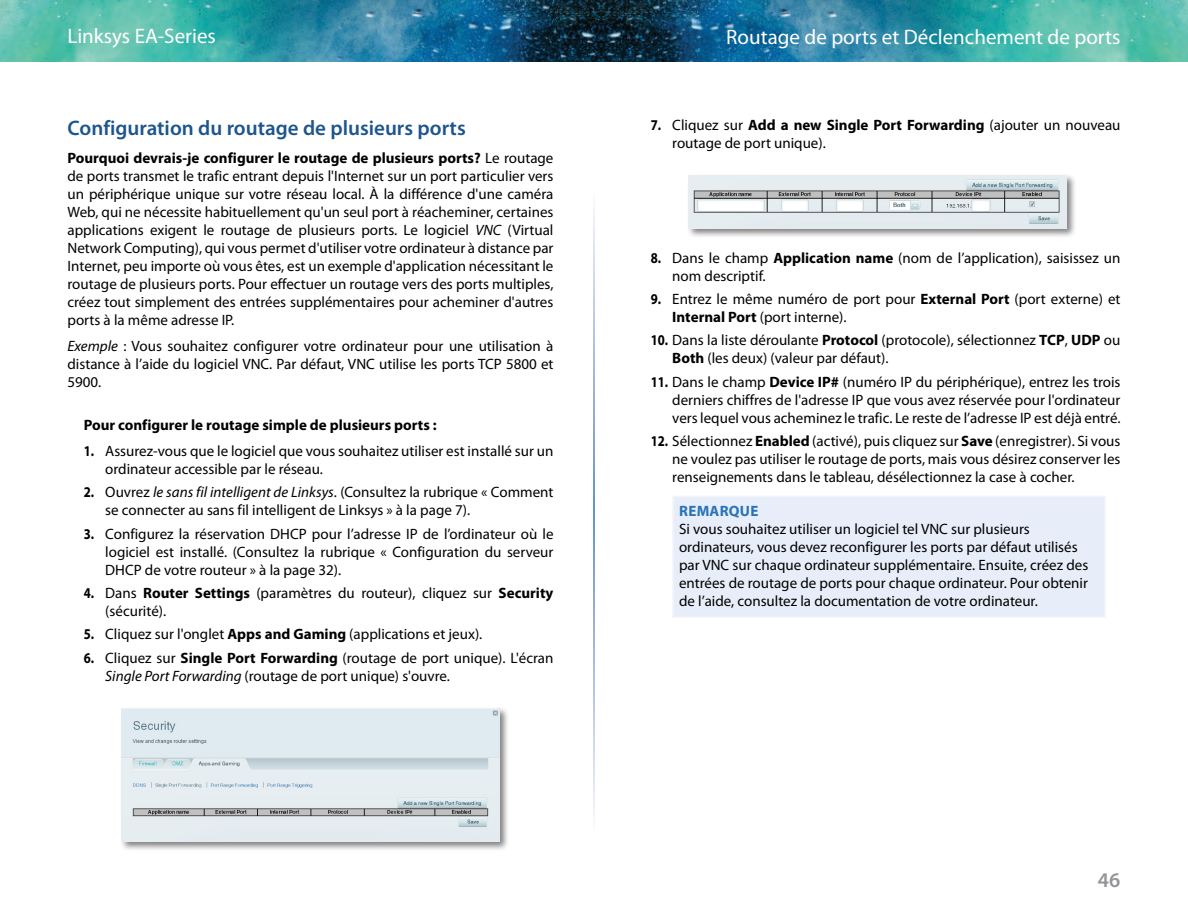
<style>
.page{position:relative;width:1188px;height:918px;background:#fff}
.page>*{position:absolute;margin:0;border:0;box-sizing:border-box;transform-origin:0 0}
.t1{font:21px "Myriad Pro";color:#fff}
.t2{font:600 21px "Myriad Pro";color:#1d558d}
.t3{font:600 21px "Myriad Pro";color:#939598}
.Note_Body{font:15px/18px "Myriad Pro";color:#000}
.t4{font:700 15px "Myriad Pro";color:#000}
.Note_Head{font:700 15px "Myriad Pro";letter-spacing:.02em;color:#2972b9}
.s1{font-weight:700}
.s2{font-style:italic}
</style>
<div class="page">
<img style="left:0;top:0;width:1188px;height:62px">
<div style="left:119px;top:706px;width:390px;height:145px;background:#000;opacity:.5"></div>
<img style="left:122px;top:708px;width:377px;height:133px">
<div style="left:686px;top:173px;width:391px;height:65px;background:#000;opacity:.5"></div>
<img style="left:689px;top:175px;width:377px;height:53px">
<div style="left:673px;top:496px;width:432px;height:121px;background:#e8eef9"></div>
<hr style="left:672px;top:497px;width:2px;height:119px;background:#f1f5fb">
<hr style="left:1104px;top:497px;width:2px;height:119px;background:#f1f5fb">
<hr style="left:672px;top:496px;width:434px;height:1px;background:#f1f5fb">
<hr style="left:672px;top:616px;width:434px;height:2px;background:#f1f5fb">
<h1 class="t1" style="left:68px;top:23px;width:150px">Linksys EA-Series</h1>
<h1 class="t1" style="left:726px;top:24px;width:396px">Routage de ports et Déclenchement de ports</h1>
<p class="t2" style="left:68px;top:114px;width:400px">Configuration du routage de plusieurs ports</p>
<p class="Note_Body" style="left:68px;top:149px;width:488px;text-align:justify"><span class="s1">Pourquoi devrais-je configurer le routage de plusieurs ports?</span> Le routage de ports transmet le trafic entrant depuis l'Internet sur un port particulier vers un périphérique unique sur votre réseau local. À la différence d'une caméra Web, qui ne nécessite habituellement qu'un seul port à réacheminer, certaines applications exigent le routage de plusieurs ports. Le logiciel <span class="s2">VNC</span> (Virtual Network Computing), qui vous permet d'utiliser votre ordinateur à distance par Internet, peu importe où vous êtes, est un exemple d'application nécessitant le routage de plusieurs ports. Pour effectuer un routage vers des ports multiples, créez tout simplement des entrées supplémentaires pour acheminer d'autres ports à la même adresse IP.</p>
<p class="Note_Body" style="left:68px;top:337px;width:488px;text-align:justify"><span class="s2">Exemple</span> : Vous souhaitez configurer votre ordinateur pour une utilisation à distance à l’aide du logiciel VNC. Par défaut, VNC utilise les ports TCP 5800 et 5900.</p>
<p class="t4" style="left:84px;top:415px;width:355px">Pour configurer le routage simple de plusieurs ports :</p>
<p class="Note_Body" style="left:105px;top:442px;width:450px;text-indent:-22px"><span class="s1">1.</span> Assurez-vous que le logiciel que vous souhaitez utiliser est installé sur un ordinateur accessible par le réseau.</p>
<p class="Note_Body" style="left:105px;top:483px;width:450px;text-indent:-22px"><span class="s1">2.</span> Ouvrez <span class="s2">le sans fil intelligent de Linksys</span>. (Consultez la rubrique « Comment se connecter au sans fil intelligent de Linksys » à la page 7).</p>
<p class="Note_Body" style="left:105px;top:524px;width:450px;text-align:justify;text-indent:-22px"><span class="s1">3.</span> Configurez la réservation DHCP pour l’adresse IP de l’ordinateur où le logiciel est installé. (Consultez la rubrique « Configuration du serveur DHCP de votre routeur » à la page 32).</p>
<p class="Note_Body" style="left:105px;top:584px;width:450px;text-indent:-22px"><span class="s1">4.</span> Dans <span class="s1">Router Settings</span> (paramètres du routeur), cliquez sur <span class="s1">Security </span>(sécurité).</p>
<p class="Note_Body" style="left:84px;top:625px;width:400px"><span class="s1">5.</span> Cliquez sur l'onglet <span class="s1">Apps and Gaming</span> (applications et jeux).</p>
<p class="Note_Body" style="left:105px;top:649px;width:450px;text-indent:-22px"><span class="s1">6.</span> Cliquez sur <span class="s1">Single Port Forwarding</span> (routage de port unique). L'écran<br><span class="s2">Single Port Forwarding</span> (routage de port unique) s'ouvre.</p>
<p class="Note_Body" style="left:672px;top:116px;width:450px;text-indent:-22px"><span class="s1">7.</span> Cliquez sur <span class="s1">Add a new Single Port Forwarding</span> (ajouter un nouveau routage de port unique).</p>
<p class="Note_Body" style="left:672px;top:248px;width:450px;text-indent:-22px"><span class="s1">8.</span> Dans le champ <span class="s1">Application name</span> (nom de l’application), saisissez un nom descriptif.</p>
<p class="Note_Body" style="left:672px;top:290px;width:450px;text-indent:-22px"><span class="s1">9.</span> Entrez le même numéro de port pour <span class="s1">External Port</span> (port externe) et<br><span class="s1">Internal Port</span> (port interne).</p>
<p class="Note_Body" style="left:672px;top:331px;width:450px;text-indent:-22px"><span class="s1">10.</span> Dans la liste déroulante <span class="s1">Protocol</span> (protocole), sélectionnez <span class="s1">TCP</span>, <span class="s1">UDP</span> ou<br><span class="s1">Both</span> (les deux) (valeur par défaut).</p>
<p class="Note_Body" style="left:672px;top:372px;width:450px;text-align:justify;text-indent:-22px"><span class="s1">11.</span> Dans le champ <span class="s1">Device IP#</span> (numéro IP du périphérique), entrez les trois derniers chiffres de l'adresse IP que vous avez réservée pour l'ordinateur vers lequel vous acheminez le trafic. Le reste de l’adresse IP est déjà entré.</p>
<p class="Note_Body" style="left:672px;top:432px;width:450px;text-align:justify;text-indent:-22px"><span class="s1">12.</span> Sélectionnez <span class="s1">Enabled</span> (activé), puis cliquez sur <span class="s1">Save</span> (enregistrer). Si vous ne voulez pas utiliser le routage de ports, mais vous désirez conserver les renseignements dans le tableau, désélectionnez la case à cocher.</p>
<p class="Note_Head" style="left:679px;top:501px;width:81px">REMARQUE</p>
<p class="Note_Body" style="left:679px;top:520px;width:411px">Si vous souhaitez utiliser un logiciel tel VNC sur plusieurs ordinateurs, vous devez reconfigurer les ports par défaut utilisés par VNC sur chaque ordinateur supplémentaire. Ensuite, créez des entrées de routage de ports pour chaque ordinateur. Pour obtenir de l’aide, consultez la documentation de votre ordinateur.</p>
<h1 class="t3" style="left:1098px;top:867px;width:24px">46</h1>
</div>
